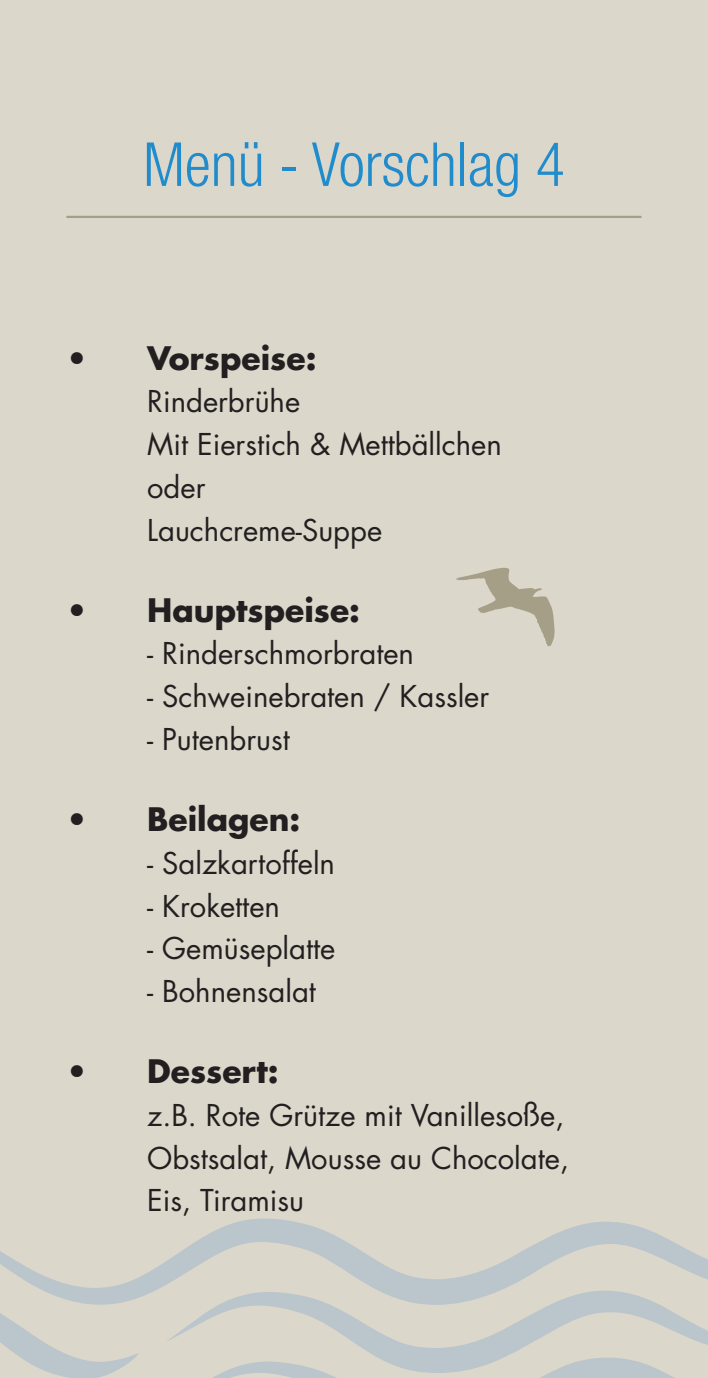
<style>
.page{position:relative;width:708px;height:1378px;background:#dbd7cb}
.page>*{position:absolute;margin:0;border:0;box-sizing:border-box;transform-origin:0 0}
.t1{font:300 condensed 60.75px "Helvetica Neue";color:#218ccc}
.t2{font:700 31.5px "Futura";color:#231f20}
.t3{font:29.25px/42.8px "Futura";color:#231f20}
</style>
<div class="page">
<svg style="left:213px;top:1373px;width:462px;height:5px"></svg>
<svg style="left:167px;top:1305px;width:541px;height:68px"></svg>
<svg style="left:0;top:1313px;width:139px;height:65px"></svg>
<svg style="left:0;top:1218px;width:708px;height:87px"></svg>
<hr style="left:67px;top:216px;width:574px;height:2px;background:#a69f88">
<svg style="left:456px;top:567px;width:99px;height:80px"></svg>
<h1 class="t1" style="left:143px;top:130px;width:423px">Menü - Vorschlag 4</h1>
<p class="t2" style="left:66px;top:337px;width:252px">• Vorspeise:</p>
<p class="t3" style="left:147px;top:380px;width:356px">Rinderbrühe<br>Mit Eierstich &amp; Mettbällchen oder<br>Lauchcreme-Suppe</p>
<p class="t2" style="left:66px;top:589px;width:295px">• Hauptspeise:</p>
<p class="t3" style="left:147px;top:632px;width:268px">- Rinderschmorbraten</p>
<p class="t3" style="left:147px;top:675px;width:344px">- Schweinebraten / Kassler</p>
<p class="t3" style="left:147px;top:718px;width:144px">- Putenbrust</p>
<p class="t2" style="left:66px;top:798px;width:236px">• Beilagen:</p>
<p class="t3" style="left:147px;top:842px;width:189px">- Salzkartoffeln</p>
<p class="t3" style="left:147px;top:884px;width:134px">- Kroketten</p>
<p class="t3" style="left:147px;top:927px;width:190px">- Gemüseplatte</p>
<p class="t3" style="left:147px;top:970px;width:170px">- Bohnensalat</p>
<p class="t2" style="left:66px;top:1050px;width:214px">• Dessert:</p>
<p class="t3" style="left:147px;top:1094px;width:423px">z.B. Rote Grütze mit Vanillesoße,<br>Obstsalat, Mousse au Chocolate,<br>Eis, Tiramisu</p>
</div>
